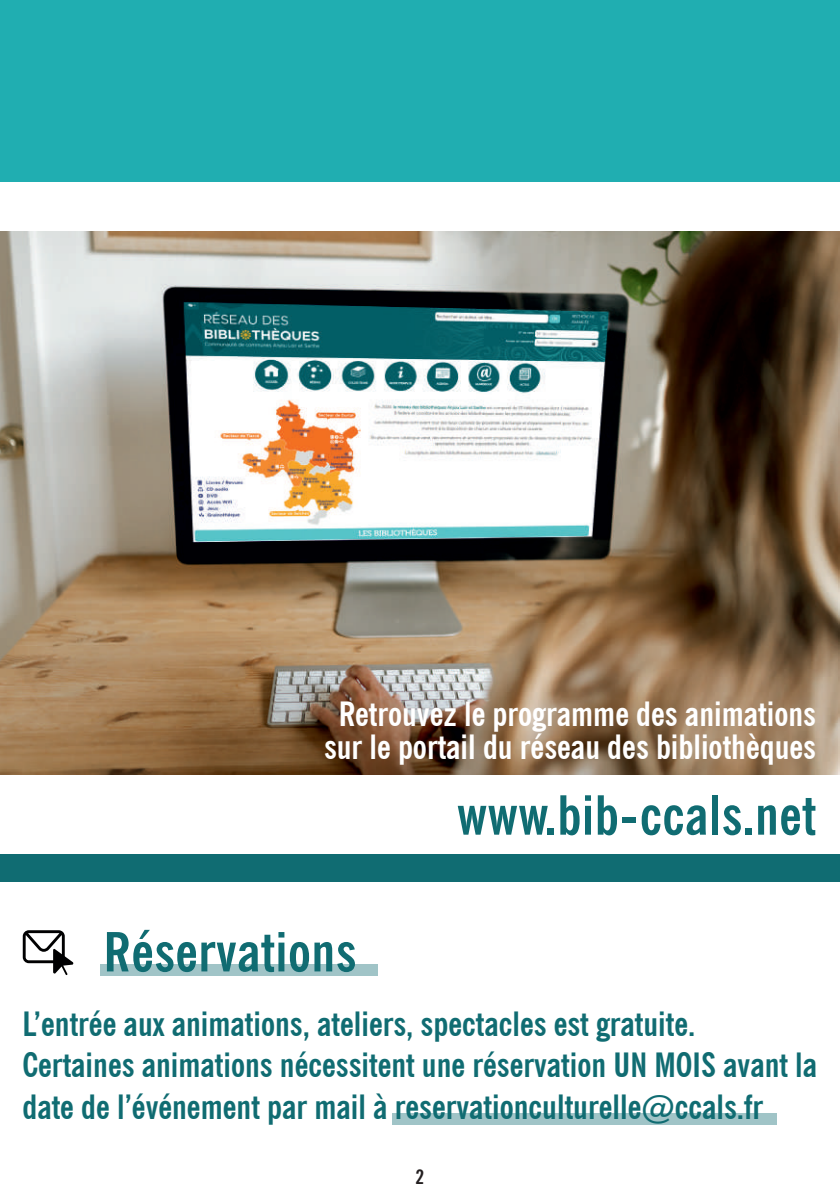
<style>
.page{position:relative;width:840px;height:1191px;background:#fff}
.page>*{position:absolute;margin:0;border:0;box-sizing:border-box;transform-origin:0 0}
.t1{font:700 condensed 53.8px "News Gothic BT";letter-spacing:.01em;color:#106c72}
.t2{font:700 condensed 33.4px/41.8px "News Gothic BT";color:#106c72}
.t3{font:700 condensed 33.4px/33.4px "News Gothic BT";color:#fff;text-align:center}
.t4{font:700 condensed 20px "News Gothic BT";color:#231f20}
</style>
<div class="page">
<div style="left:0;top:231px;width:839px;height:651px;background:#106c72"></div>
<div style="left:100px;top:964px;width:277px;height:11px;background:#a0c4c7"></div>
<svg style="left:23px;top:930px;width:50px;height:45px"></svg>
<div style="left:0;top:0;width:839px;height:182px;background:#20aeb1"></div>
<div style="left:0;top:774px;width:839px;height:80px;background:#fff"></div>
<img style="left:0;top:231px;width:839px;height:543px">
<div style="left:392px;top:1113px;width:384px;height:12px;background:#a0c4c7"></div>
<p class="t3" style="left:324px;top:697px;width:493px">Retrouvez le programme des animations sur le portail du réseau des bibliothèques</p>
<h1 class="t1" style="left:103px;top:919px;width:254px">Réservations</h1>
<h1 class="t1" style="left:456px;top:782px;width:360px">www.bib-ccals.net</h1>
<p class="t2" style="left:22px;top:1002px;width:795px">L’entrée aux animations, ateliers, spectacles est gratuite.<br>Certaines animations nécessitent une réservation UN MOIS avant la date de l’événement par mail à reservationculturelle@ccals.fr</p>
<p class="t4" style="left:415px;top:1164px;width:10px">2</p>
</div>
